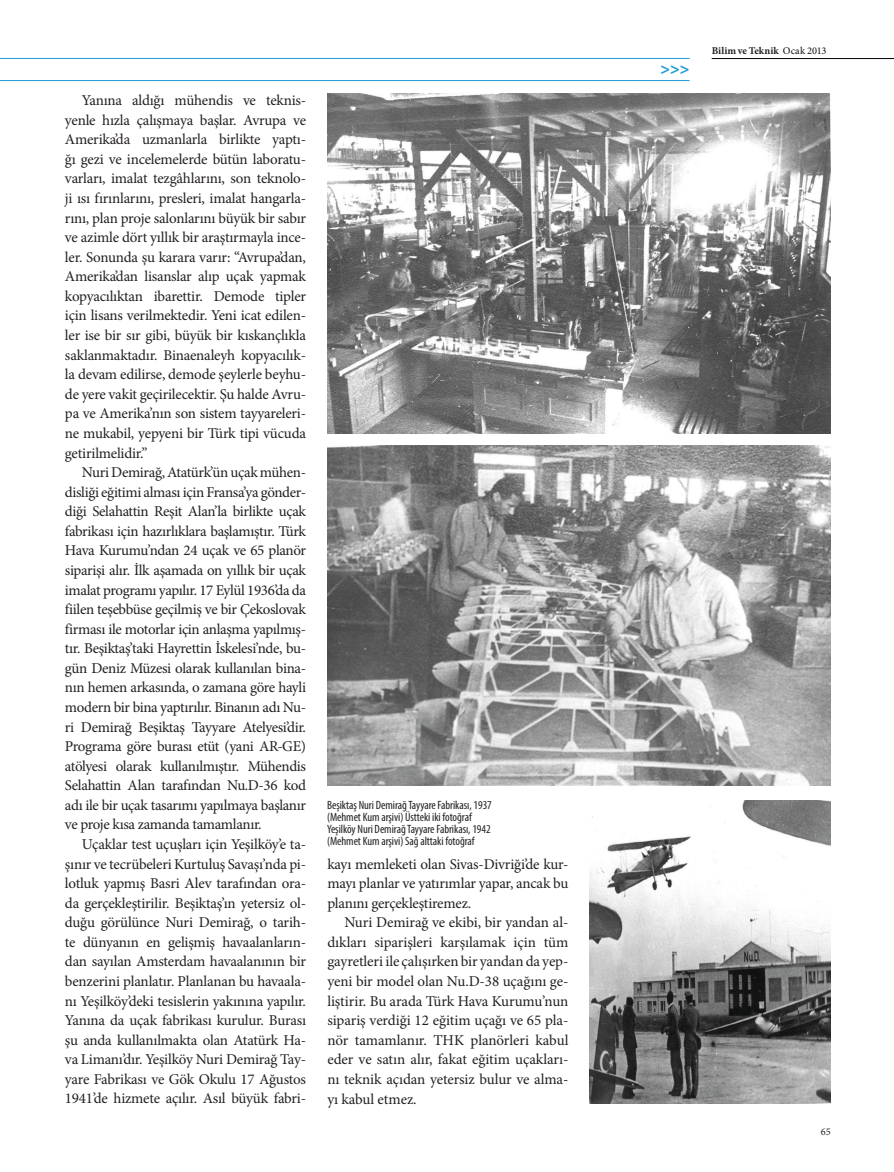
<style>
.page{position:relative;width:894px;height:1172px;background:#fff}
.page>*{position:absolute;margin:0;border:0;box-sizing:border-box;transform-origin:0 0}
.t1{font:700 16.2px "Myriad Pro";color:#1d99d6}
.t2{font:15px/19.5px "Minion Pro";letter-spacing:-.015em;color:#231f20;text-align:justify}
.t3{font:condensed 12px/12px "Myriad Pro";letter-spacing:-.005em;color:#231f20}
.t4{font:700 10.35px "Minion Pro";letter-spacing:.005em;color:#231f20}
.t5{font:10.35px "Minion Pro";color:#231f20}
.s1{font-weight:500}
</style>
<div class="page">
<hr style="left:711px;top:58px;width:182px;height:1px;background:#000103">
<hr style="left:0;top:80px;width:689px;height:1px;background:#1d99d6">
<hr style="left:0;top:58px;width:689px;height:1px;background:#1d99d6">
<img style="left:589px;top:800px;width:241px;height:303px">
<img style="left:327px;top:93px;width:503px;height:340px">
<img style="left:327px;top:445px;width:503px;height:340px">
<p class="t2" style="left:65px;top:91px;width:242px;text-indent:17px">Yanına aldığı mühendis ve teknis&shy;yenle hızla çalışmaya başlar. Avrupa ve Amerika’da uzmanlarla birlikte yaptı&shy;ğı gezi ve incelemelerde bütün laboratu&shy;varları, imalat tezgâhlarını, son teknolo&shy;ji ısı fırınlarını, presleri, imalat hangarla&shy;rını, plan proje salonlarını büyük bir sabır ve azimle dört yıllık bir araştırmayla ince&shy;ler. Sonunda şu karara varır: “Avrupa’dan, Amerika’dan lisanslar alıp uçak yapmak kopyacılıktan ibarettir. Demode tipler için lisans verilmektedir. Yeni icat edilen&shy;ler ise bir sır gibi, büyük bir kıskançlıkla saklanmaktadır. Binaenaleyh kopyacılık&shy;la devam edilirse, demode şeylerle beyhu&shy;de yere vakit geçirilecektir. Şu halde Avru&shy;pa ve Amerika’nın son sistem tayyareleri&shy;ne mukabil, yepyeni bir Türk tipi vücuda getirilmelidir.”</p>
<p class="t2" style="left:65px;top:462px;width:242px;text-indent:17px">Nuri Demirağ, Atatürk’ün uçak mühen&shy;disliği eğitimi alması için Fransa’ya gönder&shy;diği Selahattin Reşit Alan’la birlikte uçak fabrikası için hazırlıklara başlamıştır. Türk Hava Kurumu’ndan 24 uçak ve 65 planör siparişi alır. İlk aşamada on yıllık bir uçak imalat programı yapılır. 17 Eylül 1936’da da fiilen teşebbüse geçilmiş ve bir Çekoslovak firması ile motorlar için anlaşma yapılmış&shy;tır. Beşiktaş’taki Hayrettin İskelesi’nde, bu&shy;gün Deniz Müzesi olarak kullanılan bina&shy;nın hemen arkasında, o zamana göre hayli modern bir bina yaptırılır. Binanın adı Nu&shy;ri Demirağ Beşiktaş Tayyare Atelyesi’dir.<br>Programa göre burası etüt (yani AR-GE) atölyesi olarak kullanılmıştır. Mühendis Selahattin Alan tarafından Nu.D-36 kod adı ile bir uçak tasarımı yapılmaya başlanır ve proje kısa zamanda tamamlanır.</p>
<p class="t2" style="left:65px;top:834px;width:242px;text-indent:17px">Uçaklar test uçuşları için Yeşilköy’e ta&shy;şınır ve tecrübeleri Kurtuluş Savaşı’nda pi&shy;lotluk yapmış Basri Alev tarafından ora&shy;da gerçekleştirilir. Beşiktaş’ın yetersiz ol&shy;duğu görülünce Nuri Demirağ, o tarih&shy;te dünyanın en gelişmiş havaalanların&shy;dan sayılan Amsterdam havaalanının bir benzerini planlatır. Planlanan bu havaala&shy;nı Yeşilköy’deki tesislerin yakınına yapılır.<br>Yanına da uçak fabrikası kurulur. Burası şu anda kullanılmakta olan Atatürk Ha&shy;va Limanı’dır. Yeşilköy Nuri Demirağ Tay&shy;yare Fabrikası ve Gök Okulu 17 Ağustos 1941’de hizmete açılır. Asıl büyük fabri-</p>
<p class="t3" style="left:327px;top:799px;width:166px">Beşiktaş Nuri Demirağ Tayyare Fabrikası, 1937 (Mehmet Kum arşivi) Üstteki iki fotoğraf Yeşilköy Nuri Demirağ Tayyare Fabrikası, 1942 (Mehmet Kum arşivi) Sağ alttaki fotoğraf</p>
<p class="t2" style="left:327px;top:853px;width:242px">kayı memleketi olan Sivas-Divriği’de kur&shy;mayı planlar ve yatırımlar yapar, ancak bu planını gerçekleştiremez.</p>
<p class="t2" style="left:327px;top:912px;width:242px;text-indent:17px">Nuri Demirağ ve ekibi, bir yandan al&shy;dıkları siparişleri karşılamak için tüm gayretleri ile çalışırken bir yandan da yep&shy;yeni bir model olan Nu.D-38 uçağını ge&shy;liştirir. Bu arada Türk Hava Kurumu’nun sipariş verdiği 12 eğitim uçağı ve 65 pla&shy;nör tamamlanır. THK planörleri kabul eder ve satın alır, fakat eğitim uçakları&shy;nı teknik açıdan yetersiz bulur ve alma&shy;yı kabul etmez.</p>
<p class="t1" style="left:660px;top:58px;width:30px">&gt;&gt;&gt;</p>
<p class="t4" style="left:711px;top:44px;width:116px">Bilim ve Teknik <span class="s1">Ocak 2013</span></p>
<p class="t5" style="left:820px;top:1124px;width:11px">65</p>
</div>
